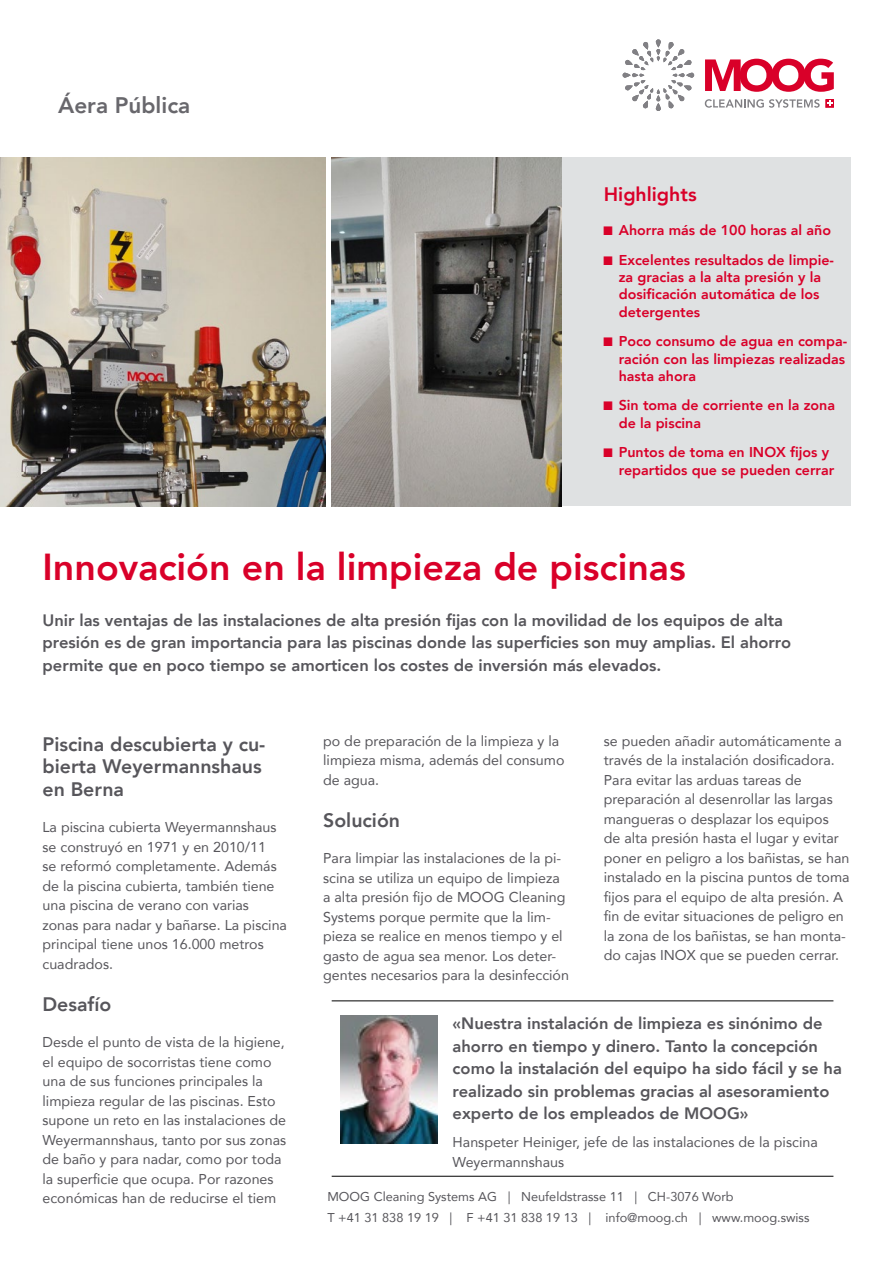
<style>
.page{position:relative;width:893px;height:1263px;background:#fff}
.page>*{position:absolute;margin:0;border:0;box-sizing:border-box;transform-origin:0 0}
.t1{font:800 37.5px "Avenir";color:#d90029}
.t2{font:800 22.5px "Avenir";color:#68676c}
.t3{font:800 19.5px/22.5px "Avenir";color:#57565b}
.t4{font:800 19.5px "Avenir";color:#d90029}
.t5{font:800 16.5px/22.5px "Avenir";color:#57565b}
.t6{font:14.25px/19.5px "Avenir";color:#57565b}
.t7{font:800 14.25px/17.1px "Avenir";color:#d90029}
.t8{font:12.75px/21px "Avenir";color:#57565b}
.s1{font-family:"Courier New";font-weight:700}
</style>
<div class="page">
<svg style="left:705px;top:59px;width:129px;height:33px"></svg>
<svg style="left:705px;top:99px;width:115px;height:9px"></svg>
<div style="left:825px;top:99px;width:9px;height:9px;border:1px solid #d90029"></div>
<svg style="left:623px;top:40px;width:71px;height:71px"></svg>
<hr style="left:332px;top:1176px;width:501px;height:1px;background:#000">
<div style="left:561px;top:157px;width:289px;height:349px;background:#dfe1e2"></div>
<hr style="left:332px;top:1000px;width:501px;height:1px;background:#000">
<img style="left:0;top:157px;width:325px;height:349px">
<img style="left:332px;top:157px;width:229px;height:349px">
<img style="left:340px;top:1016px;width:98px;height:127px">
<h2 class="t2" style="left:58px;top:88px;width:134px">Áera Pública</h2>
<h3 class="t4" style="left:604px;top:179px;width:94px">Highlights</h3>
<p class="t7" style="left:604px;top:222px;width:229px"><span class="s1">■</span> Ahorra más de 100 horas al año</p>
<p class="t7" style="left:619px;top:252px;width:217px;text-indent:-15px"><span class="s1">■</span> Excelentes resultados de limpie&shy;za gracias a la alta presión y la dosificación automática de los detergentes</p>
<p class="t7" style="left:619px;top:333px;width:230px;text-indent:-15px"><span class="s1">■</span> Poco consumo de agua en compa&shy;ración con las limpiezas realizadas hasta ahora</p>
<p class="t7" style="left:619px;top:397px;width:218px;text-indent:-15px"><span class="s1">■</span> Sin toma de corriente en la zona de la piscina</p>
<p class="t7" style="left:619px;top:444px;width:217px;text-indent:-15px"><span class="s1">■</span> Puntos de toma en INOX fijos y repartidos que se pueden cerrar</p>
<h1 class="t1" style="left:43px;top:538px;width:645px">Innovación en la limpieza de piscinas</h1>
<p class="t5" style="left:43px;top:609px;width:750px">Unir las ventajas de las instalaciones de alta presión fijas con la movilidad de los equipos de alta presión es de gran importancia para las piscinas donde las superficies son muy amplias. El ahorro permite que en poco tiempo se amorticen los costes de inversión más elevados.</p>
<h3 class="t3" style="left:43px;top:733px;width:224px">Piscina descubierta y cu&shy;bierta Weyermannshaus en Berna</h3>
<p class="t6" style="left:43px;top:817px;width:246px">La piscina cubierta Weyermannshaus se construyó en 1971 y en 2010/11<br>se reformó completamente. Además de la piscina cubierta, también tiene una piscina de verano con varias zonas para nadar y bañarse. La piscina principal tiene unos 16.000 metros cuadrados.</p>
<h3 class="t3" style="left:43px;top:993px;width:70px">Desafío</h3>
<p class="t6" style="left:43px;top:1032px;width:245px">Desde el punto de vista de la higiene, el equipo de socorristas tiene como una de sus funciones principales la limpieza regular de las piscinas. Esto supone un reto en las instalaciones de Weyermannshaus, tanto por sus zonas de baño y para nadar, como por toda la superficie que ocupa. Por razones económicas han de reducirse el tiem</p>
<p class="t6" style="left:323px;top:730px;width:243px">po de preparación de la limpieza y la limpieza misma, además del consumo de agua.</p>
<h3 class="t3" style="left:323px;top:809px;width:78px">Solución</h3>
<p class="t6" style="left:323px;top:848px;width:247px">Para limpiar las instalaciones de la pi&shy;scina se utiliza un equipo de limpieza a alta presión fijo de MOOG Cleaning Systems porque permite que la lim&shy;pieza se realice en menos tiempo y el gasto de agua sea menor. Los deter&shy;gentes necesarios para la desinfección</p>
<p class="t6" style="left:604px;top:730px;width:247px">se pueden añadir automáticamente a través de la instalación dosificadora.<br>Para evitar las arduas tareas de preparación al desenrollar las largas mangueras o desplazar los equipos<br>de alta presión hasta el lugar y evitar poner en peligro a los bañistas, se han instalado en la piscina puntos de toma fijos para el equipo de alta presión. A fin de evitar situaciones de peligro en la zona de los bañistas, se han monta&shy;do cajas INOX que se pueden cerrar.</p>
<p class="t5" style="left:453px;top:1012px;width:391px">«Nuestra instalación de limpieza es sinónimo de ahorro en tiempo y dinero. Tanto la concepción como la instalación del equipo ha sido fácil y se ha realizado sin problemas gracias al asesoramiento experto de los empleados de MOOG»</p>
<p class="t6" style="left:453px;top:1132px;width:367px">Hanspeter Heiniger, jefe de las instalaciones de la piscina<br>Weyermannshaus</p>
<p class="t8" style="left:327px;top:1186px;width:484px">MOOG Cleaning Systems AG | Neufeldstrasse 11 | CH-3076 Worb<br>T +41 31 838 19 19 | F +41 31 838 19 13 | info@moog.ch | www.moog.swiss</p>
</div>
